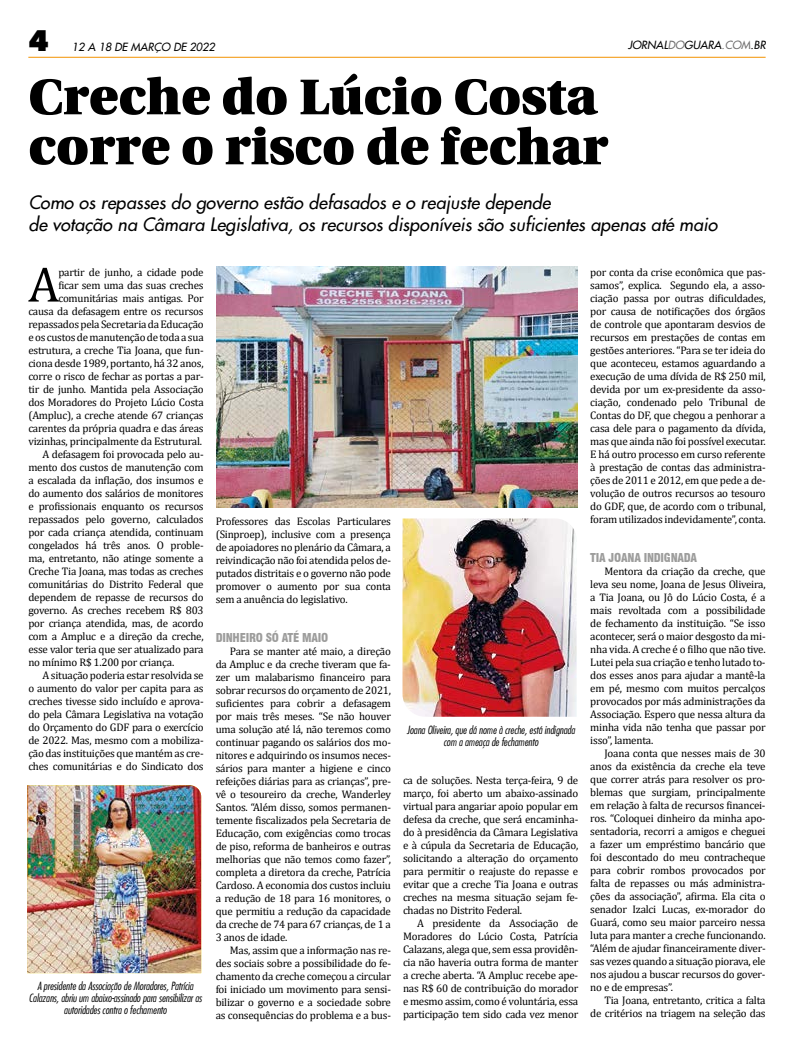
<style>
.page{position:relative;width:794px;height:1049px;background:#fff}
.page>*{position:absolute;margin:0;border:0;box-sizing:border-box;transform-origin:0 0}
.t1{font:900 50px/50px "Utopia";color:#000}
.t2{font:50px "Cambria";color:#000}
.t3{font:900 29.6px "Futura BT";color:#000}
.t4{font:italic 18px/22px "Futura 2";color:#000}
.t5{font:900 condensed 12px "Swiss 721 BT";letter-spacing:-.02em;color:#9d9d9c}
.t6{font:11px/13px "Cambria";letter-spacing:-.02em;color:#000;text-align:justify}
.t7{font:italic 300 condensed 11px/12px "Futura";color:#000;text-align:center}
.t8{font:italic 11px "Futura 2";color:#000}
.s1{color:#706f6f}
</style>
<div class="page">
<hr style="left:28px;top:57px;width:737px;height:1px;background:#f39200">
<img style="left:402px;top:518px;width:174px;height:199px">
<img style="left:27px;top:785px;width:174px;height:188px">
<img style="left:216px;top:267px;width:362px;height:241px">
<h2 class="t3" style="left:28px;top:22px;width:22px">4</h2>
<p class="t8" style="left:72px;top:39px;width:144px">12 A 18 DE MARÇO DE 2022</p>
<p class="t8" style="left:628px;top:38px;width:139px">JORNAL<span class="s1">DO</span>GUARA<span class="s1">.COM</span>.BR</p>
<h1 class="t1" style="left:28px;top:73px;width:581px">Creche do Lúcio Costa corre o risco de fechar</h1>
<h3 class="t4" style="left:28px;top:191px;width:690px">Como os repasses do governo estão defasados e o reajuste depende<br>de votação na Câmara Legislativa, os recursos disponíveis são suficientes apenas até maio</h3>
<h1 class="t2" style="left:28px;top:255px;width:33px">A</h1>
<p class="t6" style="left:58px;top:265px;width:147px">partir de junho, a cidade pode</p>
<p class="t6" style="left:590px;top:265px;width:177px">por conta da crise econômica que pas&shy;samos”, explica. Segundo ela, a asso&shy;ciação passa por outras dificuldades, por causa de notificações dos órgãos de controle que apontaram desvios de recursos em prestações de contas em gestões anteriores. “Para se ter ideia do que aconteceu, estamos aguardando a execução de uma dívida de R$ 250 mil, devida por um ex-presidente da asso&shy;ciação, condenado pelo Tribunal de Contas do DF, que chegou a penhorar a casa dele para o pagamento da dívida, mas que ainda não foi possível executar.<br>E há outro processo em curso referente à prestação de contas das administra&shy;ções de 2011 e 2012, em que pede a de&shy;volução de outros recursos ao tesouro do GDF, que, de acordo com o tribunal, foram utilizados indevidamente”, conta.</p>
<p class="t5" style="left:590px;top:550px;width:108px">TIA JOANA INDIGNADA</p>
<p class="t6" style="left:590px;top:564px;width:177px;text-indent:14px">Mentora da criação da creche, que leva seu nome, Joana de Jesus Oliveira, a Tia Joana, ou Jô do Lúcio Costa, é a mais revoltada com a possibilidade de fechamento da instituição. “Se isso acontecer, será o maior desgosto da mi&shy;nha vida. A creche é o filho que não tive.<br>Lutei pela sua criação e tenho lutado to&shy;dos esses anos para ajudar a mantê-la em pé, mesmo com muitos percalços provocados por más administrações da Associação. Espero que nessa altura da minha vida não tenha que passar por isso”, lamenta.</p>
<p class="t6" style="left:590px;top:746px;width:177px;text-indent:14px">Joana conta que nesses mais de 30 anos da existência da creche ela teve que correr atrás para resolver os pro&shy;blemas que surgiam, principalmente em relação à falta de recursos financei&shy;ros. “Coloquei dinheiro da minha apo&shy;sentadoria, recorri a amigos e cheguei a fazer um empréstimo bancário que foi descontado do meu contracheque para cobrir rombos provocados por falta de repasses ou más administra&shy;ções da associação”, afirma. Ela cita o senador Izalci Lucas, ex-morador do Guará, como seu maior parceiro nessa luta para manter a creche funcionando. “Além de ajudar financeiramente diver&shy;sas vezes quando a situação piorava, ele nos ajudou a buscar recursos do gover&shy;no e de empresas”.</p>
<p class="t6" style="left:590px;top:993px;width:177px;text-align:right">Tia Joana, entretanto, critica a falta<br>de critérios na triagem na seleção das</p>
<p class="t6" style="left:58px;top:278px;width:147px">ficar sem uma das suas creches</p>
<p class="t6" style="left:58px;top:291px;width:147px">comunitárias mais antigas. Por</p>
<p class="t6" style="left:28px;top:304px;width:177px">causa da defasagem entre os recursos</p>
<p class="t6" style="left:28px;top:317px;width:177px">repassados pela Secretaria da Educação</p>
<p class="t6" style="left:28px;top:330px;width:177px">e os custos de manutenção de toda a sua</p>
<p class="t6" style="left:28px;top:343px;width:177px">estrutura, a creche Tia Joana, que fun-</p>
<p class="t6" style="left:28px;top:356px;width:177px">ciona desde 1989, portanto, há 32 anos,</p>
<p class="t6" style="left:28px;top:369px;width:177px">corre o risco de fechar as portas a par-</p>
<p class="t6" style="left:28px;top:382px;width:177px">tir de junho. Mantida pela Associação</p>
<p class="t6" style="left:28px;top:395px;width:177px">dos Moradores do Projeto Lúcio Costa</p>
<p class="t6" style="left:28px;top:408px;width:177px">(Ampluc), a creche atende 67 crianças</p>
<p class="t6" style="left:28px;top:421px;width:177px">carentes da própria quadra e das áreas</p>
<p class="t6" style="left:28px;top:434px;width:175px">vizinhas, principalmente da Estrutural.</p>
<p class="t6" style="left:43px;top:447px;width:163px">A defasagem foi provocada pelo au-</p>
<p class="t6" style="left:28px;top:460px;width:177px">mento dos custos de manutenção com</p>
<p class="t6" style="left:28px;top:473px;width:177px">a escalada da inflação, dos insumos e</p>
<p class="t6" style="left:28px;top:486px;width:177px">do aumento dos salários de monitores</p>
<p class="t6" style="left:28px;top:499px;width:177px">e profissionais enquanto os recursos</p>
<p class="t6" style="left:28px;top:512px;width:177px">repassados pelo governo, calculados</p>
<p class="t6" style="left:28px;top:525px;width:177px">por cada criança atendida, continuam</p>
<p class="t6" style="left:28px;top:538px;width:177px">congelados há três anos. O proble-</p>
<p class="t6" style="left:28px;top:551px;width:177px">ma, entretanto, não atinge somente a</p>
<p class="t6" style="left:28px;top:564px;width:177px">Creche Tia Joana, mas todas as creches</p>
<p class="t6" style="left:28px;top:577px;width:177px">comunitárias do Distrito Federal que</p>
<p class="t6" style="left:28px;top:590px;width:177px">dependem de repasse de recursos do</p>
<p class="t6" style="left:28px;top:603px;width:177px">governo. As creches recebem R$ 803</p>
<p class="t6" style="left:28px;top:616px;width:177px">por criança atendida, mas, de acordo</p>
<p class="t6" style="left:28px;top:629px;width:177px">com a Ampluc e a direção da creche,</p>
<p class="t6" style="left:28px;top:642px;width:177px">esse valor teria que ser atualizado para</p>
<p class="t6" style="left:28px;top:655px;width:147px">no mínimo R$ 1.200 por criança.</p>
<p class="t6" style="left:43px;top:668px;width:163px">A situação poderia estar resolvida se</p>
<p class="t6" style="left:28px;top:681px;width:177px">o aumento do valor per capita para as</p>
<p class="t6" style="left:28px;top:694px;width:177px">creches tivesse sido incluído e aprova-</p>
<p class="t6" style="left:28px;top:707px;width:177px">do pela Câmara Legislativa na votação</p>
<p class="t6" style="left:28px;top:720px;width:177px">do Orçamento do GDF para o exercício</p>
<p class="t6" style="left:28px;top:733px;width:177px">de 2022. Mas, mesmo com a mobiliza-</p>
<p class="t6" style="left:28px;top:746px;width:177px">ção das instituições que mantém as cre-</p>
<p class="t6" style="left:28px;top:759px;width:177px">ches comunitárias e do Sindicato dos</p>
<p class="t6" style="left:216px;top:514px;width:177px">Professores das Escolas Particulares (Sinproep), inclusive com a presença de apoiadores no plenário da Câmara, a reivindicação não foi atendida pelos de&shy;putados distritais e o governo não pode promover o aumento por sua conta sem a anuência do legislativo.</p>
<p class="t5" style="left:216px;top:630px;width:114px">DINHEIRO SÓ ATÉ MAIO</p>
<p class="t6" style="left:216px;top:644px;width:177px;text-indent:14px">Para se manter até maio, a direção da Ampluc e da creche tiveram que fa&shy;zer um malabarismo financeiro para sobrar recursos do orçamento de 2021, suficientes para cobrir a defasagem por mais três meses. “Se não houver uma solução até lá, não teremos como continuar pagando os salários dos mo&shy;nitores e adquirindo os insumos neces&shy;sários para manter a higiene e cinco refeições diárias para as crianças”, pre&shy;vê o tesoureiro da creche, Wanderley Santos. “Além disso, somos permanen&shy;temente fiscalizados pela Secretaria de Educação, com exigências como trocas de piso, reforma de banheiros e outras melhorias que não temos como fazer”, completa a diretora da creche, Patrícia Cardoso. A economia dos custos incluiu a redução de 18 para 16 monitores, o que permitiu a redução da capacidade da creche de 74 para 67 crianças, de 1 a 3 anos de idade.</p>
<p class="t6" style="left:216px;top:943px;width:177px;text-indent:14px">Mas, assim que a informação nas re&shy;des sociais sobre a possibilidade do fe&shy;chamento da creche começou a circular foi iniciado um movimento para sensi&shy;bilizar o governo e a sociedade sobre as consequências do problema e a bus-</p>
<p class="t7" style="left:407px;top:724px;width:170px">Joana Oliveira, que dá nome à creche, está indignada com a ameaça de fechamento</p>
<p class="t6" style="left:403px;top:773px;width:177px">ca de soluções. Nesta terça-feira, 9 de março, foi aberto um abaixo-assinado virtual para angariar apoio popular em defesa da creche, que será encaminha&shy;do à presidência da Câmara Legislativa e à cúpula da Secretaria de Educação, solicitando a alteração do orçamento para permitir o reajuste do repasse e evitar que a creche Tia Joana e outras creches na mesma situação sejam fe&shy;chadas no Distrito Federal.</p>
<p class="t6" style="left:403px;top:916px;width:177px;text-indent:14px">A presidente da Associação de Moradores do Lúcio Costa, Patrícia Calazans, alega que, sem essa providên&shy;cia não haveria outra forma de manter a creche aberta. “A Ampluc recebe ape&shy;nas R$ 60 de contribuição do morador e mesmo assim, como é voluntária, essa participação tem sido cada vez menor</p>
<p class="t7" style="left:29px;top:980px;width:175px">A presidente da Associação de Moradores, Patrícia<br>Calazans, abriu um abaixo-assinado para sensibilizar as autoridades contra o fechamento</p>
</div>
